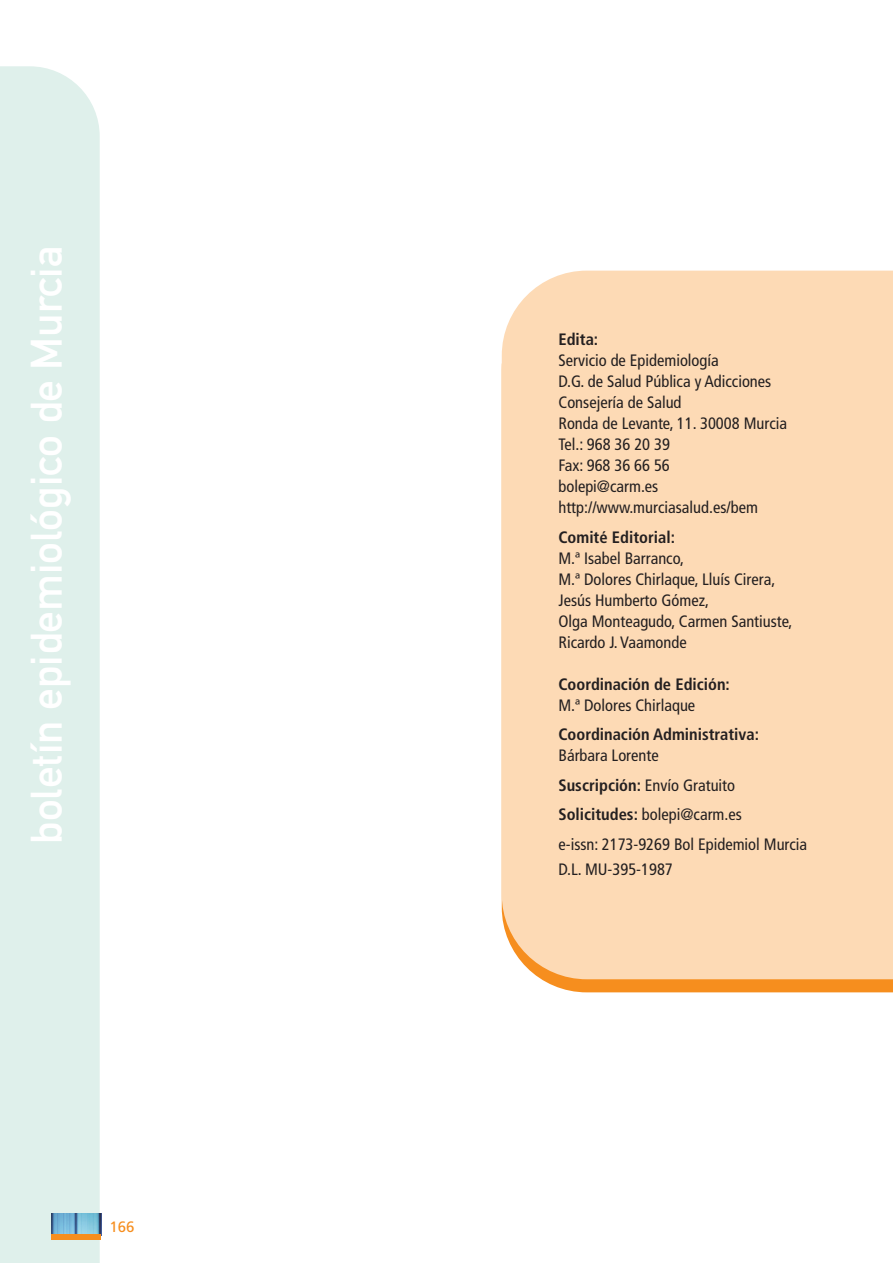
<style>
.page{position:relative;width:893px;height:1263px;background:#fff}
.page>*{position:absolute;margin:0;border:0;box-sizing:border-box;transform-origin:0 0}
.t1{font:43.5px "DIN Mittelschrift Std";color:#fff}
.t2{font:condensed 16.5px/21px "Frutiger LT Std";color:#231f20}
.t3{font:700 condensed 16.5px "Frutiger LT Std";color:#231f20}
.t4{font:15px "Frutiger LT Std";color:#f68e1e}
.s1{font-weight:700}
</style>
<div class="page">
<div style="left:0;top:66px;width:100px;height:1197px;background:#dff0eb"></div>
<img style="left:51px;top:1213px;width:50px;height:21px">
<div style="left:51px;top:1234px;width:50px;height:5px;background:#f68e1e"></div>
<div style="left:502px;top:271px;width:391px;height:708px;background:#fddab5"></div>
<h1 class="t1" style="left:21px;top:844px;width:600px;rotate:-90deg">boletín epidemiológico de Murcia</h1>
<p class="t4" style="left:109px;top:1218px;width:27px">166</p>
<p class="t3" style="left:558px;top:330px;width:41px">Edita:</p>
<p class="t2" style="left:558px;top:350px;width:230px">Servicio de Epidemiología<br>D.G. de Salud Pública y Adicciones<br>Consejería de Salud<br>Ronda de Levante, 11. 30008 Murcia<br>Tel.: 968 36 20 39<br>Fax: 968 36 66 56<br>bolepi@carm.es http://www.murciasalud.es/bem</p>
<p class="t3" style="left:558px;top:527px;width:118px">Comité Editorial:</p>
<p class="t2" style="left:558px;top:548px;width:235px">M.ª Isabel Barranco,<br>M.ª Dolores Chirlaque, Lluís Cirera,<br>Jesús Humberto Gómez,<br>Olga Monteagudo, Carmen Santiuste,<br>Ricardo J. Vaamonde</p>
<p class="t3" style="left:558px;top:674px;width:173px">Coordinación de Edición:</p>
<p class="t2" style="left:558px;top:695px;width:138px">M.ª Dolores Chirlaque</p>
<p class="t3" style="left:558px;top:725px;width:202px">Coordinación Administrativa:</p>
<p class="t2" style="left:558px;top:741px;width:250px;line-height:29.5px">Bárbara Lorente<br><span class="s1">Suscripción:</span> Envío Gratuito<br><span class="s1">Solicitudes:</span> bolepi@carm.es<br>e-issn: 2173-9269 Bol Epidemiol Murcia</p>
<p class="t2" style="left:558px;top:859px;width:116px">D.L. MU-395-1987</p>
</div>
